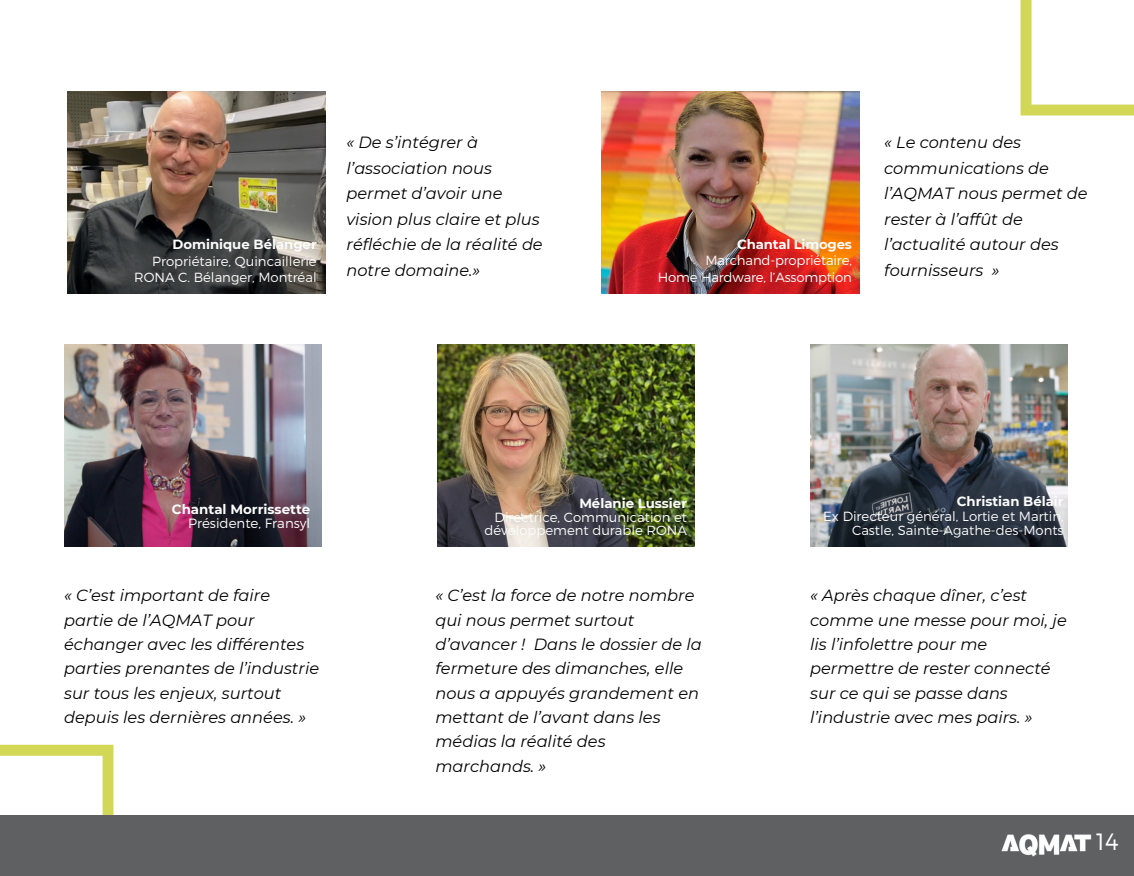
<style>
.page{position:relative;width:1134px;height:876px;background:#fff}
.page>*{position:absolute;margin:0;border:0;box-sizing:border-box;transform-origin:0 0}
.t1{font:300 23.62px "Montserrat";color:#fff}
.t2{font:italic 16.28px/24.3px "Montserrat";color:#000}
.t3{font:700 13.47px "Montserrat";color:#fcfcfc}
.t4{font:300 13.47px "Montserrat";color:#fcfcfc}
.t5{font:300 13.3px/13.3px "Montserrat";color:#fcfcfc;text-align:right}
.t6{font:700 13.3px "Montserrat";color:#fcfcfc}
</style>
<div class="page">
<img style="left:68px;top:91px;width:257px;height:202px">
<img style="left:602px;top:91px;width:257px;height:202px">
<img style="left:64px;top:344px;width:258px;height:202px">
<img style="left:437px;top:344px;width:258px;height:202px">
<img style="left:810px;top:344px;width:258px;height:202px">
<svg style="left:1021px;top:0;width:113px;height:115px"></svg>
<svg style="left:0;top:744px;width:113px;height:71px"></svg>
<div style="left:0;top:815px;width:1134px;height:60px;background:#5f6062"></div>
<img style="left:1001px;top:834px;width:91px;height:23px">
<h1 class="t6" style="left:173px;top:236px;width:146px">Dominique Bélanger</h1>
<p class="t5" style="left:152px;top:254px;width:166px">Propriétaire, Quincaillerie</p>
<p class="t5" style="left:134px;top:269px;width:184px">RONA C. Bélanger, Montréal</p>
<p class="t2" style="left:347px;top:130px;width:198px;line-height:25.4px">« De s’intégrer à l’association nous permet d’avoir une vision plus claire et plus réfléchie de la réalité de notre domaine.»</p>
<p class="t2" style="left:884px;top:130px;width:205px;line-height:25.4px">« Le contenu des communications de l’AQMAT nous permet de rester à l’affût de l’actualité autour des fournisseurs »</p>
<p class="t6" style="left:737px;top:236px;width:116px">Chantal Limoges</p>
<h1 class="t5" style="left:705px;top:253px;width:148px">Marchand-propriétaire,</h1>
<p class="t5" style="left:658px;top:270px;width:196px">Home Hardware, l’Assomption</p>
<p class="t3" style="left:172px;top:500px;width:140px">Chantal Morrissette</p>
<p class="t4" style="left:188px;top:514px;width:124px">Présidente, Fransyl</p>
<p class="t6" style="left:579px;top:494px;width:109px">Mélanie Lussier</p>
<h1 class="t5" style="left:484px;top:510px;width:204px">Directrice, Communication et développement durable RONA</h1>
<h1 class="t6" style="left:957px;top:493px;width:108px">Christian Bélair</h1>
<h1 class="t5" style="left:823px;top:508px;width:242px">Ex Directeur général, Lortie et Martin,</h1>
<p class="t5" style="left:852px;top:523px;width:213px">Castle, Sainte-Agathe-des-Monts</p>
<p class="t2" style="left:64px;top:583px;width:257px">« C’est important de faire partie de l’AQMAT pour échanger avec les différentes parties prenantes de l’industrie sur tous les enjeux, surtout depuis les dernières années. »</p>
<p class="t2" style="left:435px;top:583px;width:268px">« C’est la force de notre nombre qui nous permet surtout d’avancer ! Dans le dossier de la fermeture des dimanches, elle nous a appuyés grandement en mettant de l’avant dans les médias la réalité des marchands. »</p>
<p class="t2" style="left:810px;top:583px;width:258px">« Après chaque dîner, c’est comme une messe pour moi, je lis l’infolettre pour me permettre de rester connecté sur ce qui se passe dans l’industrie avec mes pairs. »</p>
<p class="t1" style="left:1096px;top:825px;width:24px">14</p>
<p class="t1" style="left:1090px;top:827px;width:24px">12</p>
</div>
